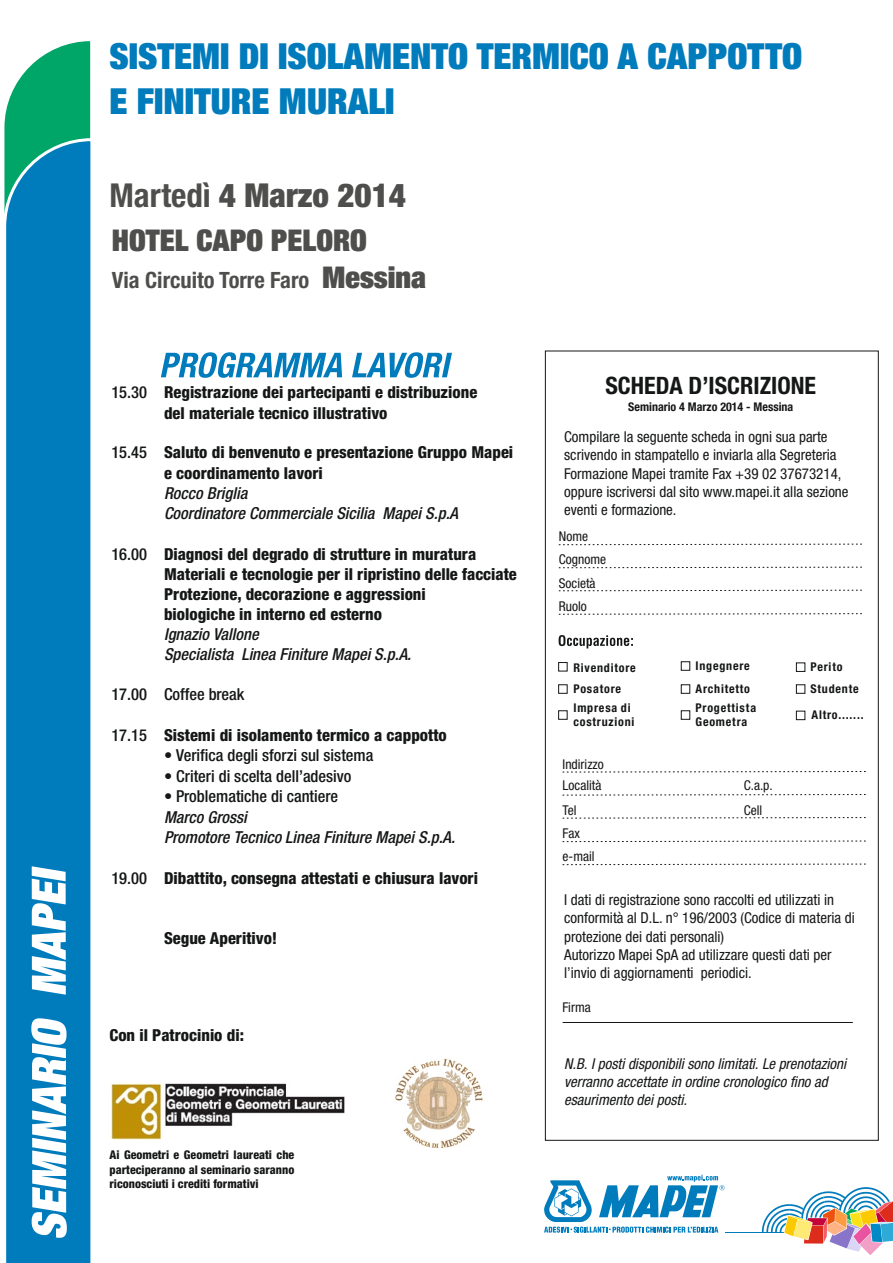
<style>
.page{position:relative;width:893px;height:1263px;background:#fff}
.page>*{position:absolute;margin:0;border:0;box-sizing:border-box;transform-origin:0 0}
.t1{font:700 36px/44.4px "Helvetica Neue LTW1 G";color:#007bbc}
.t2{font:700 33px "Helvetica Neue LTW1 G";color:#4e4e4d}
.t3{font:700 30px "Helvetica Neue LTW1 G";color:#4e4e4d}
.t4{font:700 condensed 24px "Helvetica Neue LTW1 G";color:#151616}
.t5{font:700 condensed 22.5px "Helvetica Neue LTW1 G";color:#4e4e4d}
.t6{font:800 condensed 16.5px/20.2px "Helvetica Neue LTW1 G";color:#151616}
.t7{font:italic 500 condensed 16.5px/20.1px "Helvetica Neue LTW1 G";color:#151616}
.t8{font:500 condensed 16.5px "Helvetica Neue LTW1 G";color:#151616}
.t9{font:condensed 15px/18.3px "Helvetica Neue LTW1 G";color:#151616}
.t10{font:italic condensed 15px/18px "Helvetica Neue LTW1 G";color:#151616}
.t11{font:condensed 13.5px/23.4px "Helvetica Neue LTW1 G";color:#151616}
.t12{font:700 condensed 12px/14.2px "Helvetica Neue LTW1 G";letter-spacing:.065em;color:#151616}
.t13{font:800 condensed 12px/14.4px "Helvetica Neue LTW1 G";color:#151616;text-align:justify}
.t14{font:700 condensed 12px "Helvetica Neue LTW1 G";color:#151616}
.s1{font-stretch:condensed}
.s2{font-stretch:normal;font-size:30px}
.s3{font-weight:500}
.s4{font-family:"Helvetica Neue LT Std";font-weight:200}
.s5{font-family:"Helvetica Neue LT Std";font-weight:200;font-style:normal}
.s6{font-style:normal}
</style>
<div class="page">
<svg style="left:161px;top:352px;width:181px;height:26px"></svg>
<svg style="left:352px;top:352px;width:100px;height:26px"></svg>
<svg style="left:4px;top:41px;width:87px;height:96px;fill:#00a668"></svg>
<div style="left:4px;top:137px;width:87px;height:1126px;background:#007bbc"></div>
<svg style="left:31px;top:866px;width:36px;height:372px"></svg>
<svg style="left:545px;top:351px;width:334px;height:789px"></svg>
<hr style="left:563px;top:1022px;width:290px;height:1px;background:#151616">
<svg style="left:558px;top:543px;width:306px;height:2px"></svg>
<svg style="left:558px;top:566px;width:306px;height:3px"></svg>
<svg style="left:558px;top:589px;width:306px;height:3px"></svg>
<svg style="left:558px;top:613px;width:306px;height:2px"></svg>
<svg style="left:559px;top:635px;width:74px;height:13px"></svg>
<div style="left:558px;top:662px;width:10px;height:9px;border:1px solid #151616"></div>
<div style="left:558px;top:684px;width:10px;height:10px;border:1px solid #151616"></div>
<div style="left:558px;top:710px;width:10px;height:10px;border:1px solid #151616"></div>
<div style="left:681px;top:661px;width:9px;height:10px;border:1px solid #151616"></div>
<div style="left:681px;top:684px;width:9px;height:10px;border:1px solid #151616"></div>
<div style="left:681px;top:710px;width:9px;height:10px;border:1px solid #151616"></div>
<div style="left:796px;top:662px;width:9px;height:10px;border:1px solid #151616"></div>
<div style="left:796px;top:684px;width:9px;height:10px;border:1px solid #151616"></div>
<div style="left:796px;top:711px;width:9px;height:9px;border:1px solid #151616"></div>
<svg style="left:562px;top:771px;width:305px;height:2px"></svg>
<svg style="left:562px;top:794px;width:305px;height:2px"></svg>
<svg style="left:562px;top:817px;width:305px;height:2px"></svg>
<svg style="left:562px;top:840px;width:305px;height:2px"></svg>
<svg style="left:562px;top:863px;width:305px;height:2px"></svg>
<hr style="left:725px;top:1232px;width:64px;height:1px;background:#007bbc">
<svg style="left:762px;top:1187px;width:131px;height:68px"></svg>
<svg style="left:544px;top:1175px;width:181px;height:58px"></svg>
<img style="left:395px;top:1058px;width:88px;height:89px">
<img style="left:109px;top:1083px;width:235px;height:56px">
<h1 class="t1" style="left:110px;top:39px;width:694px">SISTEMI DI ISOLAMENTO TERMICO A CAPPOTTO<br>E FINITURE MURALI</h1>
<h2 class="t2" style="left:109px;top:183px;width:298px"><span class="s1">Martedì</span> 4 Marzo 2014</h2>
<h3 class="t3" style="left:112px;top:230px;width:257px">HOTEL CAPO PELORO</h3>
<h3 class="t5" style="left:112px;top:272px;width:316px">Via Circuito Torre Faro <span class="s2">Messina</span></h3>
<p class="t6" style="left:164px;top:384px;width:315px;line-height:20.9px;text-indent:-53px"><span class="s3">15.30</span> Registrazione dei partecipanti e distribuzione del materiale tecnico illustrativo</p>
<p class="t6" style="left:164px;top:444px;width:351px;line-height:20.9px;text-indent:-53px"><span class="s3">15.45</span> Saluto di benvenuto e presentazione Gruppo Mapei e coordinamento lavori</p>
<p class="t7" style="left:164px;top:485px;width:296px">Rocco Briglia<br>Coordinatore Commerciale Sicilia Mapei S.p.A</p>
<p class="t6" style="left:164px;top:546px;width:354px;text-indent:-53px"><span class="s3">16.00</span> Diagnosi del degrado di strutture in muratura Materiali e tecnologie per il ripristino delle facciate Protezione, decorazione e aggressioni<br>biologiche in interno ed esterno</p>
<p class="t7" style="left:164px;top:626px;width:249px">Ignazio Vallone<br>Specialista Linea Finiture Mapei S.p.A.</p>
<p class="t8" style="left:111px;top:688px;width:135px">17.00 Coffee break</p>
<p class="t6" style="left:111px;top:727px;width:337px"><span class="s3">17.15</span> Sistemi di isolamento termico a cappotto</p>
<p class="t8" style="left:164px;top:750px;width:211px"><span class="s4">•</span> Verifica degli sforzi sul sistema</p>
<p class="t8" style="left:164px;top:770px;width:189px"><span class="s4">•</span> Criteri di scelta dell’adesivo</p>
<p class="t7" style="left:164px;top:788px;width:293px"><span class="s5">•</span> <span class="s6">Problematiche di cantiere<br></span>Marco Grossi<br>Promotore Tecnico Linea Finiture Mapei S.p.A.</p>
<p class="t6" style="left:111px;top:870px;width:368px"><span class="s3">19.00</span> Dibattito, consegna attestati e chiusura lavori</p>
<p class="t6" style="left:164px;top:930px;width:115px">Segue Aperitivo!</p>
<p class="t6" style="left:109px;top:1027px;width:136px">Con il Patrocinio di:</p>
<p class="t13" style="left:109px;top:1149px;width:186px">Ai Geometri e Geometri laureati che parteciperanno al seminario saranno riconosciuti i crediti formativi</p>
<h3 class="t4" style="left:605px;top:377px;width:212px">SCHEDA D’ISCRIZIONE</h3>
<p class="t14" style="left:628px;top:402px;width:167px">Seminario 4 Marzo 2014 - Messina</p>
<p class="t9" style="left:564px;top:430px;width:286px">Compilare la seguente scheda in ogni sua parte scrivendo in stampatello e inviarla alla Segreteria Formazione Mapei tramite Fax +39 02 37673214, oppure iscriversi dal sito www.mapei.it alla sezione eventi e formazione.</p>
<p class="t11" style="left:559px;top:526px;width:49px">Nome<br>Cognome<br>Società<br>Ruolo</p>
<p class="t12" style="left:573px;top:658px;width:64px;line-height:21.6px">Rivenditore<br>Posatore</p>
<p class="t12" style="left:573px;top:702px;width:63px">Impresa di costruzioni</p>
<p class="t12" style="left:695px;top:656px;width:56px;line-height:23px">Ingegnere<br>Architetto</p>
<p class="t12" style="left:695px;top:702px;width:62px">Progettista<br>Geometra</p>
<p class="t11" style="left:563px;top:755px;width:43px;line-height:21.3px">Indirizzo<br>Località</p>
<p class="t11" style="left:563px;top:800px;width:33px">Tel<br>Fax e-mail</p>
<p class="t11" style="left:744px;top:800px;width:20px">Cell</p>
<p class="t11" style="left:744px;top:775px;width:30px">C.a.p.</p>
<p class="t12" style="left:810px;top:658px;width:50px;line-height:21.9px">Perito<br>Studente</p>
<p class="t12" style="left:811px;top:709px;width:54px">Altro.......</p>
<p class="t9" style="left:564px;top:893px;width:292px">I dati di registrazione sono raccolti ed utilizzati in conformità al D.L. n° 196/2003 (Codice di materia di protezione dei dati personali)<br>Autorizzo Mapei SpA ad utilizzare questi dati per l’invio di aggiornamenti periodici.</p>
<p class="t11" style="left:563px;top:997px;width:30px">Firma</p>
<p class="t10" style="left:564px;top:1057px;width:284px">N.B. I posti disponibili sono limitati. Le prenotazioni verranno accettate in ordine cronologico fino ad esaurimento dei posti.</p>
</div>
